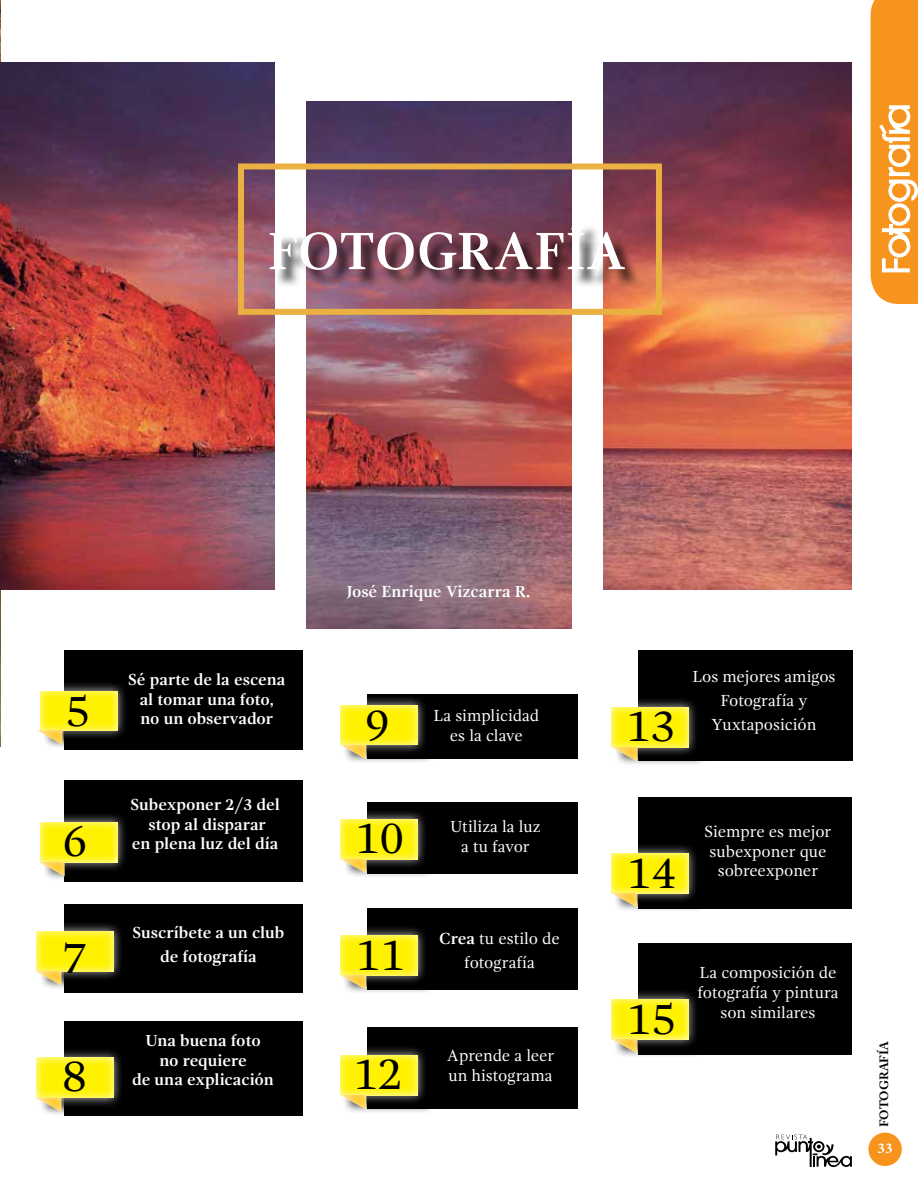
<style>
.page{position:relative;width:918px;height:1188px;background:#fff}
.page>*{position:absolute;margin:0;border:0;box-sizing:border-box;transform-origin:0 0}
.t1{font:700 54px "Gandhi Serif";color:#fff}
.t2{font:45px "Gandhi Serif";color:#000}
.t3{font:16.5px/19.8px "Gandhi Serif";color:#fff;text-align:center}
.t4{font:700 16.5px/19.8px "Gandhi Serif";color:#fff;text-align:center}
.t5{font:700 15px "Minion Pro";color:#fff}
.t6{font:700 12px "Adobe Caslon Pro";letter-spacing:-.005em;color:#000}
.s1{font-weight:700}
</style>
<div class="page">
<img style="left:0;top:0;width:1px;height:747px">
<img style="left:1px;top:63px;width:274px;height:527px">
<img style="left:307px;top:102px;width:265px;height:527px">
<img style="left:604px;top:63px;width:248px;height:527px">
<div style="left:238px;top:163px;width:424px;height:152px;border:6px solid #eab042"></div>
<div style="left:273px;top:225px;width:370px;height:63px;background:#000;opacity:.75"></div>
<div style="left:64px;top:651px;width:239px;height:99px;background:#000"></div>
<div style="left:64px;top:780px;width:239px;height:101px;background:#000"></div>
<div style="left:64px;top:905px;width:239px;height:88px;background:#000"></div>
<div style="left:64px;top:1021px;width:239px;height:95px;background:#000"></div>
<div style="left:42px;top:693px;width:94px;height:57px;background:#000"></div>
<div style="left:30px;top:681px;width:97px;height:59px;background:#fff;opacity:.75"></div>
<div style="left:39px;top:688px;width:81px;height:43px;background:#fff;opacity:.86"></div>
<div style="left:34px;top:727px;width:30px;height:18px;background:#fff;opacity:.75"></div>
<div style="left:42px;top:824px;width:94px;height:57px;background:#000"></div>
<div style="left:30px;top:812px;width:97px;height:60px;background:#fff;opacity:.75"></div>
<div style="left:39px;top:819px;width:81px;height:44px;background:#fff;opacity:.86"></div>
<div style="left:36px;top:859px;width:30px;height:18px;background:#fff;opacity:.75"></div>
<div style="left:39px;top:934px;width:94px;height:56px;background:#000"></div>
<div style="left:27px;top:921px;width:97px;height:60px;background:#fff;opacity:.75"></div>
<div style="left:36px;top:929px;width:81px;height:43px;background:#fff;opacity:.86"></div>
<div style="left:33px;top:968px;width:30px;height:18px;background:#fff;opacity:.75"></div>
<div style="left:39px;top:1060px;width:94px;height:57px;background:#000"></div>
<div style="left:27px;top:1048px;width:97px;height:60px;background:#fff;opacity:.75"></div>
<div style="left:36px;top:1055px;width:81px;height:44px;background:#fff;opacity:.86"></div>
<div style="left:33px;top:1094px;width:30px;height:18px;background:#fff;opacity:.75"></div>
<div style="left:367px;top:695px;width:210px;height:64px;background:#000"></div>
<div style="left:367px;top:802px;width:210px;height:71px;background:#000"></div>
<div style="left:367px;top:909px;width:210px;height:81px;background:#000"></div>
<div style="left:367px;top:1028px;width:210px;height:81px;background:#000"></div>
<div style="left:343px;top:707px;width:93px;height:57px;background:#000;opacity:.75"></div>
<div style="left:330px;top:695px;width:97px;height:60px;background:#fff;opacity:.75"></div>
<div style="left:339px;top:702px;width:81px;height:44px;background:#fff;opacity:.86"></div>
<div style="left:337px;top:742px;width:30px;height:18px;background:#fff;opacity:.75"></div>
<div style="left:343px;top:821px;width:94px;height:57px;background:#000;opacity:.75"></div>
<div style="left:331px;top:809px;width:96px;height:60px;background:#fff;opacity:.75"></div>
<div style="left:340px;top:817px;width:81px;height:43px;background:#fff;opacity:.86"></div>
<div style="left:338px;top:856px;width:30px;height:18px;background:#fff;opacity:.75"></div>
<div style="left:343px;top:938px;width:93px;height:56px;background:#000;opacity:.75"></div>
<div style="left:330px;top:926px;width:97px;height:59px;background:#fff;opacity:.75"></div>
<div style="left:339px;top:933px;width:81px;height:43px;background:#fff;opacity:.86"></div>
<div style="left:337px;top:972px;width:30px;height:18px;background:#fff;opacity:.75"></div>
<div style="left:638px;top:651px;width:215px;height:110px;background:#000"></div>
<div style="left:638px;top:797px;width:214px;height:112px;background:#000"></div>
<div style="left:614px;top:710px;width:94px;height:56px;background:#000;opacity:.75"></div>
<div style="left:602px;top:697px;width:97px;height:60px;background:#fff;opacity:.75"></div>
<div style="left:611px;top:705px;width:81px;height:43px;background:#fff;opacity:.86"></div>
<div style="left:609px;top:744px;width:30px;height:18px;background:#fff;opacity:.75"></div>
<div style="left:614px;top:855px;width:94px;height:57px;background:#000;opacity:.75"></div>
<div style="left:602px;top:843px;width:96px;height:60px;background:#fff;opacity:.75"></div>
<div style="left:611px;top:851px;width:81px;height:43px;background:#fff;opacity:.86"></div>
<div style="left:608px;top:890px;width:30px;height:18px;background:#fff;opacity:.75"></div>
<div style="left:638px;top:943px;width:214px;height:112px;background:#000"></div>
<div style="left:614px;top:1001px;width:94px;height:57px;background:#000;opacity:.75"></div>
<div style="left:602px;top:989px;width:96px;height:60px;background:#fff;opacity:.75"></div>
<div style="left:611px;top:997px;width:81px;height:43px;background:#fff;opacity:.86"></div>
<div style="left:608px;top:1036px;width:30px;height:18px;background:#fff;opacity:.75"></div>
<div style="left:343px;top:1057px;width:93px;height:57px;background:#000;opacity:.75"></div>
<div style="left:330px;top:1045px;width:97px;height:60px;background:#fff;opacity:.75"></div>
<div style="left:339px;top:1053px;width:81px;height:43px;background:#fff;opacity:.86"></div>
<div style="left:337px;top:1092px;width:30px;height:18px;background:#fff;opacity:.75"></div>
<svg style="left:775px;top:1135px;width:77px;height:33px"></svg>
<svg style="left:868px;top:1132px;width:34px;height:34px"></svg>
<svg style="left:871px;top:0;width:47px;height:304px;background:#f8a43f"></svg>
<h1 class="t1" style="left:267px;top:220px;width:361px">FOTOGRAFÍA</h1>
<p class="t4" style="left:346px;top:582px;width:185px">José Enrique Vizcarra R.</p>
<h2 class="t2" style="left:65px;top:685px;width:26px">5</h2>
<p class="t4" style="left:128px;top:669px;width:159px">Sé parte de la escena al tomar una foto, no un observador</p>
<h2 class="t2" style="left:365px;top:699px;width:26px">9</h2>
<p class="t3" style="left:433px;top:706px;width:108px">La simplicidad es la clave</p>
<h2 class="t2" style="left:626px;top:701px;width:51px">13</h2>
<p class="t3" style="left:692px;top:664px;width:145px;line-height:24px">Los mejores amigos<br>Fotografía y<br>Yuxtaposición</p>
<h2 class="t2" style="left:63px;top:815px;width:26px">6</h2>
<p class="t4" style="left:131px;top:794px;width:151px">Subexponer 2/3 del stop al disparar<br>en plena luz del día</p>
<h2 class="t2" style="left:355px;top:813px;width:51px">10</h2>
<p class="t3" style="left:450px;top:816px;width:92px">Utiliza la luz a tu favor</p>
<h2 class="t2" style="left:627px;top:848px;width:51px">14</h2>
<p class="t3" style="left:705px;top:821px;width:128px">Siempre es mejor subexponer que sobreexponer</p>
<h2 class="t2" style="left:62px;top:933px;width:26px">7</h2>
<h2 class="t2" style="left:62px;top:1051px;width:26px">8</h2>
<p class="t4" style="left:133px;top:921px;width:153px;line-height:24px">Suscríbete a un club de fotografía</p>
<p class="t4" style="left:132px;top:1030px;width:143px">Una buena foto<br>no requiere<br>de una explicación</p>
<h2 class="t2" style="left:356px;top:930px;width:51px">11</h2>
<h2 class="t2" style="left:353px;top:1049px;width:51px">12</h2>
<p class="t3" style="left:439px;top:927px;width:122px;line-height:24px"><span class="s1">Crea</span> tu estilo de fotografía</p>
<p class="t3" style="left:447px;top:1046px;width:109px;text-align:left">Aprende a leer un histograma</p>
<h2 class="t2" style="left:627px;top:994px;width:51px">15</h2>
<p class="t3" style="left:697px;top:963px;width:143px">La composición de fotografía y pintura son similares</p>
<p class="t6" style="left:877px;top:1127px;width:88px;rotate:-90deg">FOTOGRAFÍA</p>
<p class="t5" style="left:878px;top:1137px;width:16px">33</p>
</div>
